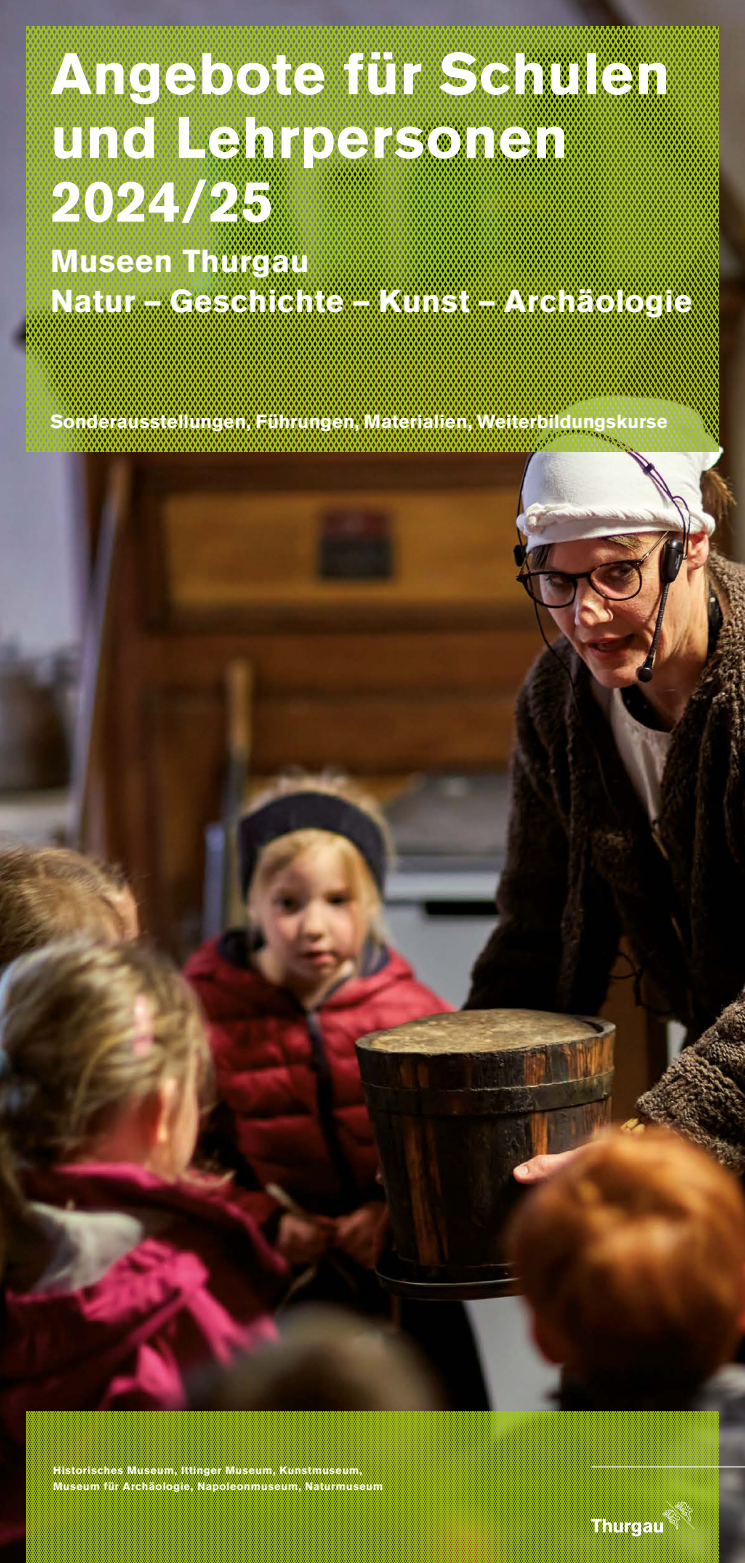
<style>
.page{position:relative;width:745px;height:1563px;background:#fff}
.page>*{position:absolute;margin:0;border:0;box-sizing:border-box;transform-origin:0 0}
.t1{font:900 57.5px/63.8px "Akzidenz Grotesk";letter-spacing:.01em;color:#fff}
.t2{font:900 31.25px/40px "Akzidenz Grotesk";letter-spacing:.01em;color:#fff}
.t3{font:900 18.75px "Akzidenz Grotesk";color:#fff}
.t4{font:900 10.62px/15.6px "Akzidenz Grotesk";letter-spacing:.04em;color:#fff}
</style>
<div class="page">
<img style="left:0;top:0;width:744px;height:1563px">
<svg style="left:27px;top:1411px;width:436px;height:152px;background:#7e9511"></svg>
<svg style="left:463px;top:1411px;width:255px;height:152px;background:#839b1b"></svg>
<hr style="left:591px;top:1466px;width:153px;height:1px;background:#fff">
<img style="left:27px;top:27px;width:691px;height:425px">
<h1 class="t1" style="left:50px;top:41px;width:620px">Angebote für Schulen und Lehrpersonen<br>2024/25</h1>
<h2 class="t2" style="left:50px;top:240px;width:643px">Museen Thurgau<br>Natur – Geschichte – Kunst – Archäologie</h2>
<h3 class="t3" style="left:50px;top:410px;width:618px">Sonderausstellungen, Führungen, Materialien, Weiterbildungskurse</h3>
<p class="t4" style="left:53px;top:1462px;width:331px">Historisches Museum, Ittinger Museum, Kunstmuseum,<br>Museum für Archäologie, Napoleonmuseum, Naturmuseum</p>
</div>
